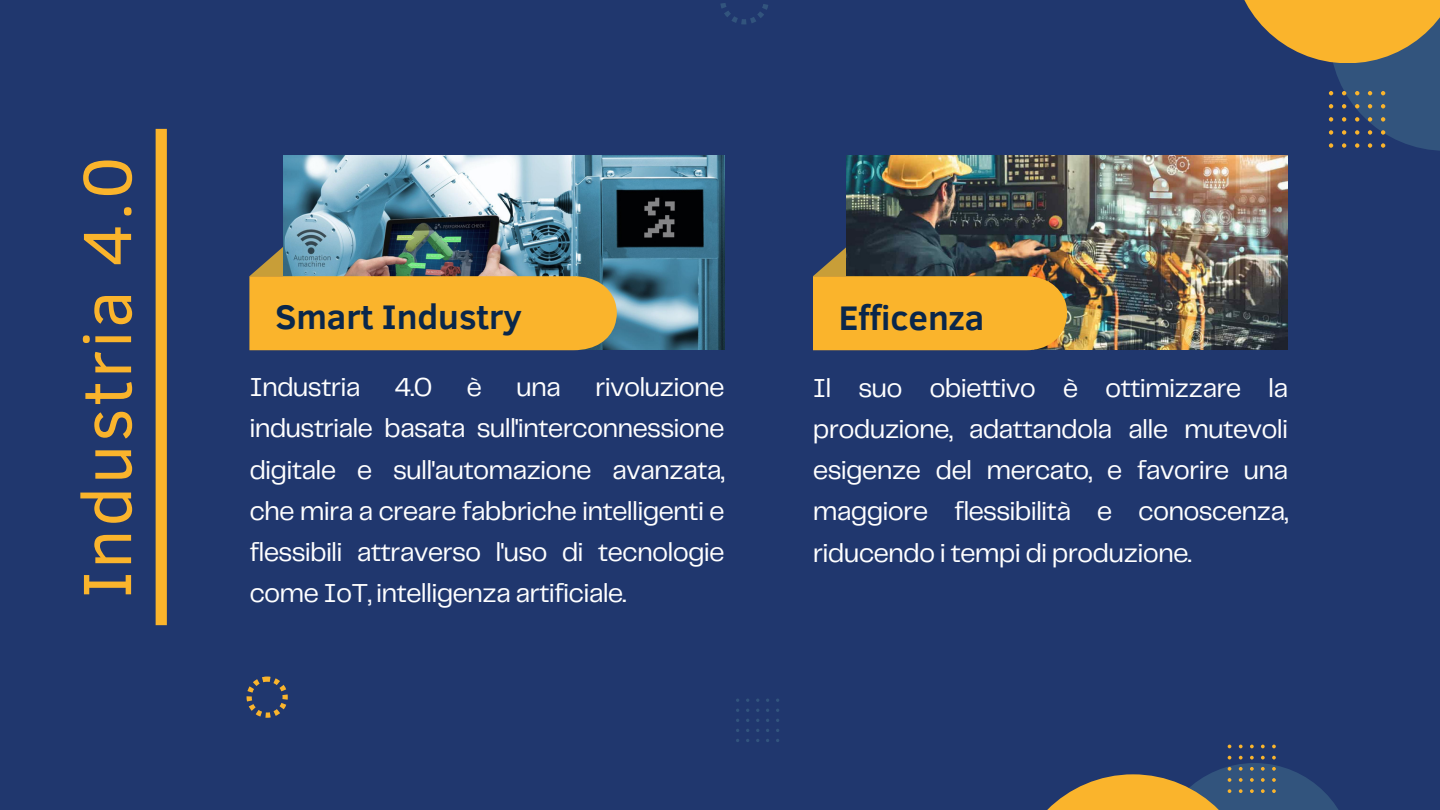
<style>
.page{position:relative;width:1440px;height:810px;background:#20376e}
.page>*{position:absolute;margin:0;border:0;box-sizing:border-box;transform-origin:0 0}
.t1{font:69.8px "Clear Sans";letter-spacing:.04em;color:#fab42c}
.t2{font:700 35px "Clear Sans";color:#0a274b}
.t3{font:27px/41.2px "Telegraf";letter-spacing:-.03em;color:#fff;text-align:justify}
</style>
<div class="page">
<img style="left:283px;top:156px;width:441px;height:194px">
<img style="left:847px;top:156px;width:441px;height:194px">
<svg style="left:813px;top:247px;width:254px;height:103px"></svg>
<svg style="left:249px;top:247px;width:368px;height:103px"></svg>
<div style="left:1330px;top:0;width:110px;height:151px;background:#32547d"></div>
<svg style="left:1210px;top:767px;width:128px;height:43px;fill:#32547d"></svg>
<svg style="left:1047px;top:774px;width:208px;height:36px;fill:#fab42c"></svg>
<svg style="left:1244px;top:0;width:196px;height:63px;fill:#fab42c"></svg>
<svg style="left:1329px;top:91px;width:63px;height:60px"></svg>
<svg style="left:1228px;top:745px;width:54px;height:51px"></svg>
<svg style="left:736px;top:699px;width:43px;height:43px"></svg>
<svg style="left:247px;top:677px;width:41px;height:41px"></svg>
<svg style="left:720px;top:3px;width:48px;height:21px"></svg>
<div style="left:156px;top:129px;width:11px;height:496px;background:#fab42c"></div>
<h1 class="t1" style="left:56px;top:598px;width:443px;rotate:-90deg">Industria 4.0</h1>
<p class="t2" style="left:275px;top:291px;width:248px">Smart Industry</p>
<p class="t2" style="left:839px;top:292px;width:147px">Efficenza</p>
<p class="t3" style="left:249px;top:368px;width:477px;text-indent:346px">rivoluzione industriale basata sull'interconnessione digitale e sull'automazione avanzata, che mira a creare fabbriche intelligenti e flessibili attraverso l'uso di tecnologie</p>
<p class="t3" style="left:249px;top:368px;width:113px">Industria</p>
<p class="t3" style="left:395px;top:368px;width:39px">4.0</p>
<p class="t3" style="left:467px;top:368px;width:17px">è</p>
<p class="t3" style="left:516px;top:368px;width:46px">una</p>
<p class="t3" style="left:813px;top:368px;width:477px">Il suo obiettivo è ottimizzare la produzione, adattandola alle mutevoli esigenze del mercato, e favorire una maggiore flessibilità e conoscenza, riducendo i tempi di produzione.</p>
<p class="t3" style="left:249px;top:574px;width:379px">come IoT, intelligenza artificiale.</p>
</div>
